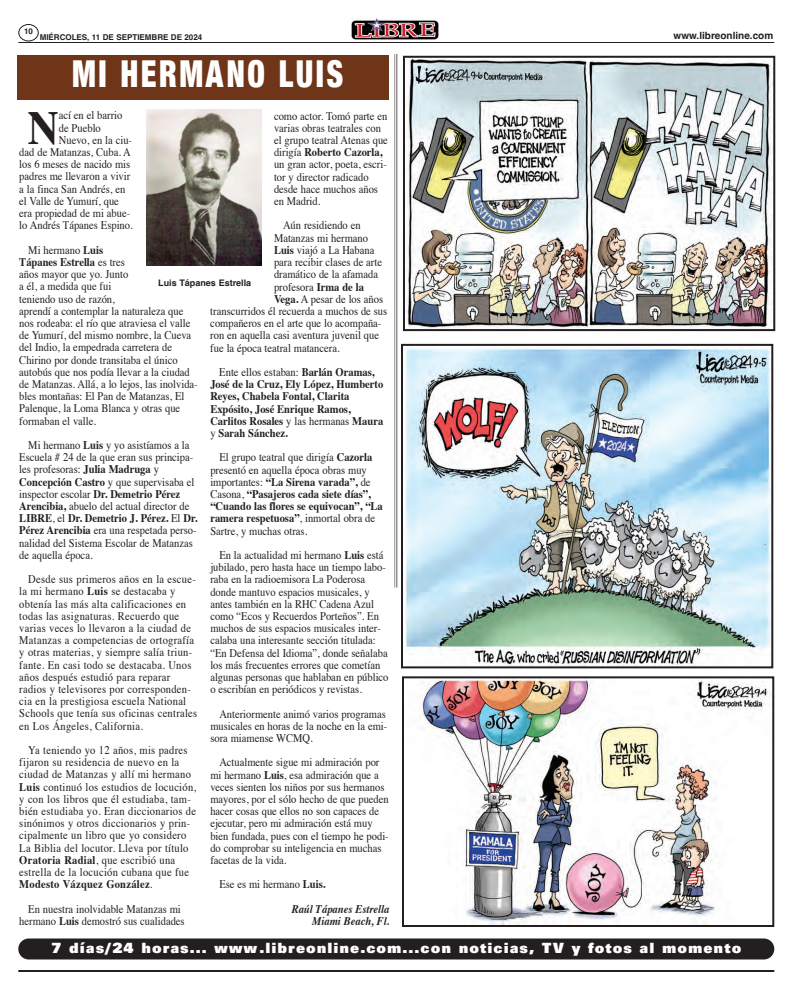
<style>
.page{position:relative;width:792px;height:990px;background:#fff}
.page>*{position:absolute;margin:0;border:0;box-sizing:border-box;transform-origin:0 0}
.t1{font:700 47.5px "Times";color:#231f20;scale:.9 1}
.t2{font:40px "Sans Black Condensed DTC";letter-spacing:.075em;color:#fff;scale:.84 1}
.t3{font:15.3px "Univers Ultra Bold DTC";letter-spacing:.065em;color:#fff}
.t4{font:11.7px/12.2px "Times";color:#231f20;scale:.9 1}
.t5{font:11.7px/12.2px "Times";letter-spacing:.025em;color:#231f20;scale:.9 1}
.t6{font:700 11.7px/12.2px "Times";color:#231f20;scale:.9 1}
.t7{font:italic 700 11.7px/24.4px "Times";color:#231f20;scale:.9 1}
.t8{font:700 10px "Helvetica";color:#231f20}
.t9{font:700 9px "Helvetica";color:#231f20}
.t10{font:700 8px "Helvetica";color:#231f20}
.s1{font-weight:700}
.s2{font-weight:400}
.s3{font-weight:400;font-style:normal}
.s4{font-style:normal}
</style>
<div class="page">
<hr style="left:18px;top:970px;width:756px;height:2px;background:#231f20">
<hr style="left:18px;top:42px;width:756px;height:1px;background:#231f20">
<img style="left:351px;top:18px;width:88px;height:22px">
<svg style="left:18px;top:24px;width:21px;height:17px"></svg>
<div style="left:18px;top:939px;width:756px;height:21px;background:#231f20;border-radius:10px"></div>
<hr style="left:396px;top:54px;width:2px;height:534px;background:#949190">
<hr style="left:394px;top:54px;width:1px;height:534px;background:#949190">
<div style="left:17px;top:56px;width:372px;height:44px;background:#6e3518"></div>
<img style="left:421px;top:679px;width:350px;height:245px">
<div style="left:402px;top:676px;width:372px;height:251px;border:2px solid #231f20"></div>
<img style="left:405px;top:347px;width:365px;height:318px">
<div style="left:401px;top:344px;width:372px;height:324px;border:2px solid #231f20"></div>
<img style="left:406px;top:59px;width:366px;height:269px">
<div style="left:403px;top:56px;width:372px;height:275px;border:2px solid #231f20"></div>
<img style="left:146px;top:110px;width:116px;height:156px">
<p class="t10" style="left:24px;top:28px;width:10px">10</p>
<p class="t10" style="left:40px;top:33px;width:164px">MIÉRCOLES, 11 DE SEPTIEMBRE DE 2024</p>
<p class="t8" style="left:674px;top:31px;width:101px">www.libreonline.com</p>
<h2 class="t2" style="left:72px;top:60px;width:324px">MI HERMANO LUIS</h2>
<h1 class="t1" style="left:28px;top:108px;width:36px">N</h1>
<p class="t4" style="left:59px;top:110px;width:72px">ací en el barrio</p>
<p class="t4" style="left:274px;top:111px;width:128px">como actor. Tomó parte en varias obras teatrales con el grupo teatral Atenas que dirigía <span class="s1">Roberto Cazorla, </span>un gran actor, poeta, escri&shy;tor y director radicado desde hace muchos años en Madrid.</p>
<p class="t4" style="left:283px;top:220px;width:88px">Aún residiendo en</p>
<p class="t4" style="left:274px;top:233px;width:106px">Matanzas mi hermano</p>
<p class="t4" style="left:274px;top:245px;width:113px"><span class="s1">Luis</span> viajó a La Habana</p>
<p class="t4" style="left:274px;top:257px;width:122px">para recibir clases de arte</p>
<p class="t4" style="left:274px;top:269px;width:117px">dramático de la afamada</p>
<p class="t4" style="left:274px;top:281px;width:101px">profesora <span class="s1">Irma de la</span></p>
<p class="t4" style="left:274px;top:294px;width:123px"><span class="s1">Vega.</span> A pesar de los años</p>
<p class="t4" style="left:210px;top:306px;width:198px">transcurridos él recuerda a muchos de sus</p>
<p class="t4" style="left:210px;top:318px;width:192px">compañeros en el arte que lo acompaña-</p>
<p class="t4" style="left:210px;top:330px;width:189px">ron en aquella casi aventura juvenil que</p>
<p class="t4" style="left:210px;top:343px;width:145px">fue la época teatral matancera.</p>
<p class="t6" style="left:210px;top:367px;width:194px;text-indent:9px"><span class="s2">Ente ellos estaban:</span> Barlán Oramas,<br>José de la Cruz, Ely López, Humberto<br>Reyes, Chabela Fontal, Clarita<br>Expósito, José Enrique Ramos,<br>Carlitos Rosales <span class="s2">y las hermanas</span> Maura <span class="s2">y</span> Sarah Sánchez.</p>
<p class="t4" style="left:210px;top:452px;width:193px;text-indent:9px">El grupo teatral que dirigía <span class="s1">Cazorla </span>presentó en aquella época obras muy importantes: <span class="s1">“La Sirena varada”,</span> de Casona, <span class="s1">“Pasajeros cada siete días”, “Cuando las flores se equivocan”, “La ramera respetuosa”</span>, inmortal obra de Sartre, y muchas otras.</p>
<p class="t4" style="left:210px;top:550px;width:200px;text-indent:9px">En la actualidad mi hermano <span class="s1">Luis</span> está jubilado, pero hasta hace un tiempo labo&shy;raba en la radioemisora La Poderosa donde mantuvo espacios musicales, y antes también en la RHC Cadena Azul como “Ecos y Recuerdos Porteños”. En muchos de sus espacios musicales inter&shy;calaba una interesante sección titulada: “En Defensa del Idioma”, donde señalaba los más frecuentes errores que cometían algunas personas que hablaban en público o escribían en periódicos y revistas.</p>
<p class="t4" style="left:210px;top:709px;width:198px;text-align:justify;text-indent:9px">Anteriormente animó varios programas musicales en horas de la noche en la emi&shy;sora miamense WCMQ.</p>
<p class="t4" style="left:210px;top:757px;width:200px;text-indent:9px">Actualmente sigue mi admiración por mi hermano <span class="s1">Luis</span>, esa admiración que a veces sienten los niños por sus hermanos mayores, por el sólo hecho de que pueden hacer cosas que ellos no son capaces de ejecutar, pero mi admiración está muy bien fundada, pues con el tiempo he podi&shy;do comprobar su inteligencia en muchas facetas de la vida.</p>
<p class="t7" style="left:292px;top:873px;width:110px;text-indent:-72px"><span class="s3">Ese es mi hermano</span> <span class="s4">Luis.<br></span>Raúl Tápanes Estrella</p>
<p class="t7" style="left:312px;top:910px;width:87px">Miami Beach, Fl.</p>
<p class="t4" style="left:59px;top:123px;width:48px">de Pueblo</p>
<p class="t4" style="left:59px;top:135px;width:83px">Nuevo, en la ciu-</p>
<p class="t4" style="left:19px;top:147px;width:126px">dad de Matanzas, Cuba. A</p>
<p class="t4" style="left:19px;top:159px;width:125px">los 6 meses de nacido mis</p>
<p class="t4" style="left:19px;top:171px;width:125px">padres me llevaron a vivir</p>
<p class="t4" style="left:19px;top:184px;width:119px">a la finca San Andrés, en</p>
<p class="t4" style="left:19px;top:196px;width:112px">el Valle de Yumurí, que</p>
<p class="t4" style="left:19px;top:208px;width:125px">era propiedad de mi abue-</p>
<p class="t4" style="left:19px;top:220px;width:128px">lo Andrés Tápanes Espino.</p>
<p class="t4" style="left:19px;top:245px;width:200px;text-indent:9px">Mi hermano <span class="s1">Luis<br>Tápanes Estrella</span> es tres<br>años mayor que yo. Junto<br>a él, a medida que fui<br>teniendo uso de razón,<br>aprendí a contemplar la naturaleza que nos rodeaba: el río que atraviesa el valle de Yumurí, del mismo nombre, la Cueva del Indio, la empedrada carretera de<br>Chirino por donde transitaba el único autobús que nos podía llevar a la ciudad de Matanzas. Allá, a lo lejos, las inolvida&shy;bles montañas: El Pan de Matanzas, El<br>Palenque, la Loma Blanca y otras que formaban el valle.</p>
<p class="t4" style="left:19px;top:440px;width:199px;text-indent:9px">Mi hermano <span class="s1">Luis</span> y yo asistíamos a la Escuela # 24 de la que eran sus principa&shy;les profesoras: <span class="s1">Julia Madruga</span> y <span class="s1">Concepción Castro</span> y que supervisaba el inspector escolar <span class="s1">Dr. Demetrio Pérez Arencibia,</span> abuelo del actual director de <span class="s1">LIBRE</span>, el <span class="s1">Dr. Demetrio J. Pérez.</span> El <span class="s1">Dr.<br>Pérez Arencibia</span> era una respetada perso&shy;nalidad del Sistema Escolar de Matanzas de aquella época.</p>
<p class="t5" style="left:19px;top:574px;width:199px;text-indent:9px">Desde sus primeros años en la escue&shy;la mi hermano <span class="s1">Luis</span> se destacaba y obtenía las más alta calificaciones en todas las asignaturas. Recuerdo que varias veces lo llevaron a la ciudad de Matanzas a competencias de ortografía y otras materias, y siempre salía triun&shy;fante. En casi todo se destacaba. Unos años después estudió para reparar radios y televisores por corresponden&shy;cia en la prestigiosa escuela National Schools que tenía sus oficinas centrales en Los Ángeles, California.</p>
<p class="t5" style="left:19px;top:745px;width:198px;text-indent:9px">Ya teniendo yo 12 años, mis padres fijaron su residencia de nuevo en la ciudad de Matanzas y allí mi hermano <span class="s1">Luis</span> continuó los estudios de locución, y con los libros que él estudiaba, tam&shy;bién estudiaba yo. Eran diccionarios de sinónimos y otros diccionarios y prin&shy;cipalmente un libro que yo considero La Biblia del locutor. Lleva por título <span class="s1">Oratoria Radial</span>, que escribió una estrella de la locución cubana que fue <span class="s1">Modesto Vázquez González</span>.</p>
<p class="t4" style="left:19px;top:904px;width:185px;text-align:center">En nuestra inolvidable Matanzas mi hermano <span class="s1">Luis</span> demostró sus cualidades</p>
<p class="t9" style="left:158px;top:279px;width:95px">Luis Tápanes Estrella</p>
<h3 class="t3" style="left:51px;top:943px;width:692px">7 días/24 horas... www.libreonline.com...con noticias, TV y fotos al momento</h3>
</div>
